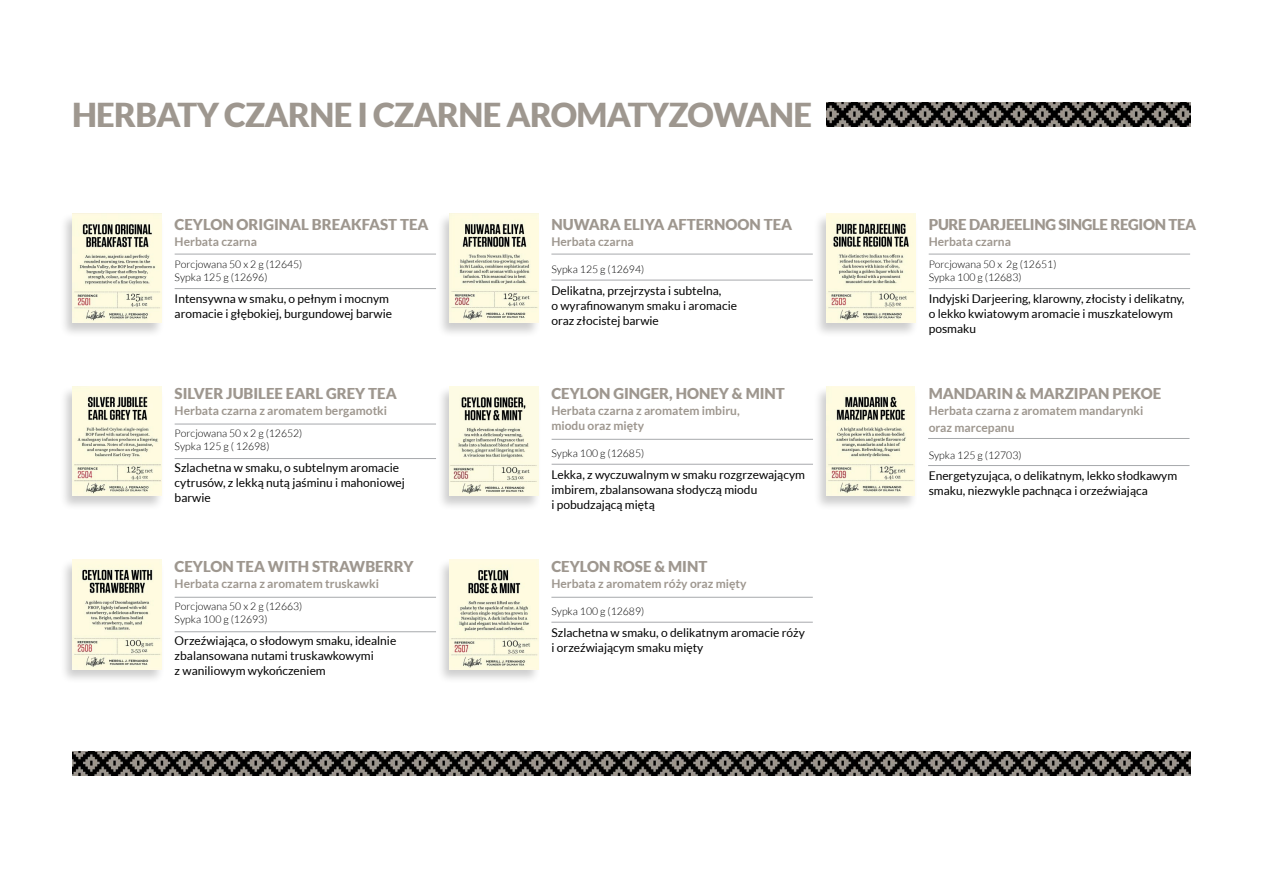
<style>
.page{position:relative;width:1263px;height:893px;background:#fff}
.page>*{position:absolute;margin:0;border:0;box-sizing:border-box;transform-origin:0 0}
.t1{font:900 33px "Lato";letter-spacing:-.02em;color:#9e978f}
.t2{font:900 15px "Lato";color:#9e978f}
.t3{font:900 15px "Lato";letter-spacing:-.02em;color:#9e978f}
.t4{font:12px/15px "Lato";color:#000}
.t5{font:700 12px/15px "Lato";color:#9e978f}
.t6{font:300 10.5px/13.5px "Lato";color:#000}
</style>
<div class="page">
<hr style="left:175px;top:254px;width:261px;height:1px;background:#a7a9ac">
<hr style="left:175px;top:288px;width:261px;height:1px;background:#a7a9ac">
<hr style="left:175px;top:424px;width:261px;height:1px;background:#a7a9ac">
<hr style="left:175px;top:458px;width:261px;height:1px;background:#a7a9ac">
<hr style="left:175px;top:597px;width:261px;height:1px;background:#a7a9ac">
<hr style="left:175px;top:631px;width:261px;height:1px;background:#a7a9ac">
<hr style="left:551px;top:254px;width:262px;height:1px;background:#a7a9ac">
<hr style="left:551px;top:280px;width:262px;height:1px;background:#a7a9ac">
<hr style="left:552px;top:439px;width:261px;height:1px;background:#a7a9ac">
<hr style="left:552px;top:464px;width:261px;height:1px;background:#a7a9ac">
<hr style="left:551px;top:597px;width:262px;height:1px;background:#a7a9ac">
<hr style="left:551px;top:622px;width:262px;height:1px;background:#a7a9ac">
<hr style="left:929px;top:254px;width:261px;height:1px;background:#a7a9ac">
<hr style="left:929px;top:288px;width:261px;height:1px;background:#a7a9ac">
<hr style="left:928px;top:438px;width:261px;height:1px;background:#a7a9ac">
<hr style="left:928px;top:465px;width:261px;height:1px;background:#a7a9ac">
<img style="left:826px;top:103px;width:365px;height:24px">
<img style="left:72px;top:752px;width:1119px;height:24px">
<div style="left:813px;top:212px;width:105px;height:126px;background:#000;opacity:.2"></div>
<img style="left:826px;top:213px;width:89px;height:110px">
<div style="left:436px;top:212px;width:105px;height:126px;background:#000;opacity:.2"></div>
<img style="left:449px;top:213px;width:89px;height:110px">
<div style="left:59px;top:212px;width:105px;height:126px;background:#000;opacity:.2"></div>
<img style="left:72px;top:213px;width:89px;height:110px">
<div style="left:59px;top:385px;width:105px;height:126px;background:#000;opacity:.2"></div>
<img style="left:72px;top:387px;width:89px;height:109px">
<div style="left:436px;top:385px;width:106px;height:126px;background:#000;opacity:.2"></div>
<img style="left:449px;top:387px;width:89px;height:109px">
<div style="left:60px;top:559px;width:105px;height:125px;background:#000;opacity:.2"></div>
<img style="left:73px;top:560px;width:89px;height:109px">
<div style="left:436px;top:559px;width:105px;height:125px;background:#000;opacity:.2"></div>
<img style="left:449px;top:560px;width:89px;height:109px">
<div style="left:813px;top:385px;width:105px;height:126px;background:#000;opacity:.2"></div>
<img style="left:826px;top:387px;width:89px;height:109px">
<h1 class="t1" style="left:72px;top:96px;width:742px">HERBATY CZARNE I CZARNE AROMATYZOWANE</h1>
<p class="t2" style="left:175px;top:215px;width:256px">CEYLON ORIGINAL BREAKFAST TEA</p>
<p class="t5" style="left:175px;top:234px;width:84px">Herbata czarna</p>
<p class="t6" style="left:175px;top:257px;width:129px">Porcjowana 50 x 2 g (12645)<br>Sypka 125 g (12696)</p>
<p class="t4" style="left:175px;top:291px;width:219px">Intensywna w smaku, o pełnym i mocnym aromacie i głębokiej, burgundowej barwie</p>
<p class="t2" style="left:175px;top:384px;width:224px">SILVER JUBILEE EARL GREY TEA</p>
<p class="t5" style="left:175px;top:403px;width:214px">Herbata czarna z aromatem bergamotki</p>
<p class="t6" style="left:175px;top:426px;width:129px">Porcjowana 50 x 2 g (12652)<br>Sypka 125 g ( 12698)</p>
<p class="t4" style="left:175px;top:460px;width:232px">Szlachetna w smaku, o subtelnym aromacie cytrusów, z lekką nutą jaśminu i mahoniowej barwie</p>
<p class="t2" style="left:175px;top:558px;width:241px">CEYLON TEA WITH STRAWBERRY</p>
<p class="t5" style="left:175px;top:576px;width:206px">Herbata czarna z aromatem truskawki</p>
<p class="t6" style="left:175px;top:599px;width:129px">Porcjowana 50 x 2 g (12663)<br>Sypka 100 g (12693)</p>
<p class="t4" style="left:175px;top:633px;width:223px">Orzeźwiająca, o słodowym smaku, idealnie zbalansowana nutami truskawkowymi<br>z waniliowym wykończeniem</p>
<p class="t2" style="left:551px;top:215px;width:242px">NUWARA ELIYA AFTERNOON TEA</p>
<p class="t5" style="left:551px;top:234px;width:84px">Herbata czarna</p>
<p class="t6" style="left:551px;top:263px;width:94px">Sypka 125 g (12694)</p>
<p class="t4" style="left:551px;top:283px;width:187px">Delikatna, przejrzysta i subtelna,<br>o wyrafinowanym smaku i aromacie oraz złocistej barwie</p>
<p class="t2" style="left:551px;top:384px;width:235px">CEYLON GINGER, HONEY &amp; MINT</p>
<p class="t5" style="left:551px;top:403px;width:190px">Herbata czarna z aromatem imbiru, miodu oraz mięty</p>
<p class="t6" style="left:551px;top:447px;width:94px">Sypka 100 g (12685)</p>
<p class="t4" style="left:551px;top:467px;width:255px">Lekka, z wyczuwalnym w smaku rozgrzewającym imbirem, zbalansowana słodyczą miodu<br>i pobudzającą miętą</p>
<p class="t2" style="left:551px;top:558px;width:157px">CEYLON ROSE &amp; MINT</p>
<p class="t5" style="left:551px;top:576px;width:197px">Herbata z aromatem róży oraz mięty</p>
<p class="t6" style="left:551px;top:605px;width:94px">Sypka 100 g (12689)</p>
<p class="t4" style="left:551px;top:625px;width:255px">Szlachetna w smaku, o delikatnym aromacie róży i orzeźwiającym smaku mięty</p>
<p class="t3" style="left:929px;top:215px;width:269px">PURE DARJEELING SINGLE REGION TEA</p>
<p class="t5" style="left:929px;top:234px;width:84px">Herbata czarna</p>
<p class="t6" style="left:929px;top:257px;width:129px">Porcjowana 50 x 2g (12651)<br>Sypka 100 g (12683)</p>
<p class="t4" style="left:929px;top:291px;width:257px">Indyjski Darjeering, klarowny, złocisty i delikatny, o lekko kwiatowym aromacie i muszkatelowym posmaku</p>
<p class="t2" style="left:929px;top:384px;width:234px">MANDARIN &amp; MARZIPAN PEKOE</p>
<p class="t5" style="left:929px;top:402px;width:216px;line-height:16.5px">Herbata czarna z aromatem mandarynki oraz marcepanu</p>
<p class="t6" style="left:929px;top:448px;width:94px">Sypka 125 g (12703)</p>
<p class="t4" style="left:929px;top:468px;width:250px">Energetyzująca, o delikatnym, lekko słodkawym smaku, niezwykle pachnąca i orzeźwiająca</p>
</div>
